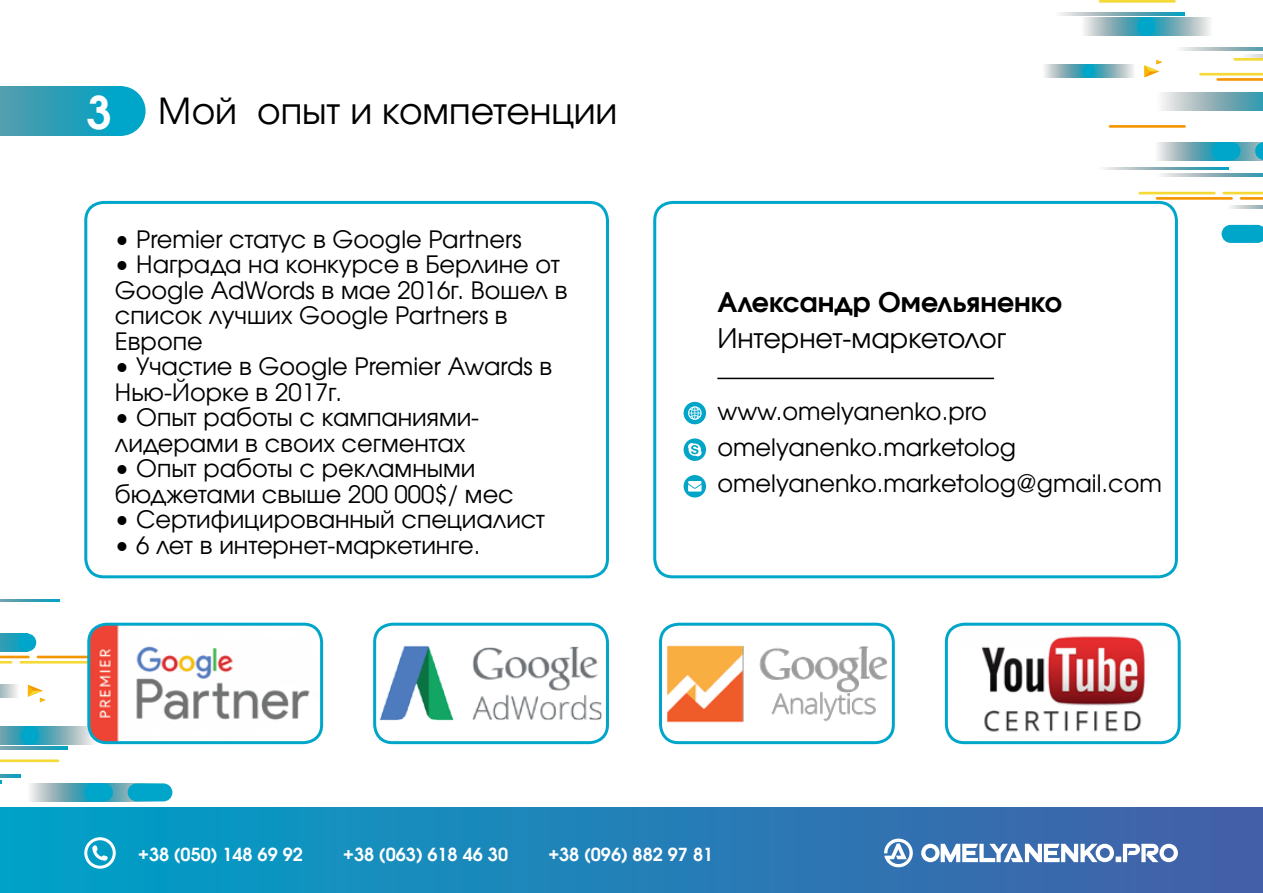
<style>
.page{position:relative;width:1263px;height:893px;background:#fff}
.page>*{position:absolute;margin:0;border:0;box-sizing:border-box;transform-origin:0 0}
.t1{font:36px "Evolventa";color:#000}
.t2{font:700 27px "Evolventa";color:#000}
.t3{font:27px "Evolventa";color:#000}
.t4{font:24px/25.5px "Evolventa";color:#000}
.t5{font:700 18px "Evolventa";color:#fff}
.s1{font-weight:700;font-size:45px;color:#fff}
</style>
<div class="page">
<svg style="left:0;top:656px;width:30px;height:8px"></svg>
<hr style="left:19px;top:661px;width:77px;height:3px;background:#f5d936">
<hr style="left:37px;top:656px;width:77px;height:2px;background:#f59600">
<img style="left:0;top:633px;width:24px;height:19px">
<div style="left:18px;top:633px;width:18px;height:19px;background:#00a6c9;border-radius:50%"></div>
<img style="left:30px;top:783px;width:104px;height:18px">
<div style="left:85px;top:783px;width:28px;height:18px;background:#00a6c9;border-radius:9px"></div>
<div style="left:128px;top:783px;width:44px;height:18px;background:#00a6c9;border-radius:9px"></div>
<img style="left:0;top:775px;width:20px;height:3px">
<svg style="left:28px;top:685px;width:18px;height:17px"></svg>
<img style="left:0;top:726px;width:94px;height:19px">
<div style="left:21px;top:726px;width:18px;height:19px;background:#00a6c9;border-radius:50%"></div>
<img style="left:0;top:746px;width:68px;height:3px">
<svg style="left:0;top:759px;width:59px;height:3px"></svg>
<img style="left:0;top:599px;width:59px;height:3px">
<div style="left:0;top:808px;width:1263px;height:85px;background:linear-gradient(to right,#00a3c8,#465ea7)"></div>
<img style="left:0;top:86px;width:116px;height:50px">
<div style="left:96px;top:86px;width:50px;height:50px;background:#00a6c9;border-radius:50%"></div>
<img style="left:1158px;top:142px;width:97px;height:18px">
<div style="left:1212px;top:142px;width:28px;height:18px;background:#00a6c9;border-radius:9px"></div>
<svg style="left:1255px;top:142px;width:8px;height:18px"></svg>
<svg style="left:1221px;top:225px;width:42px;height:18px"></svg>
<img style="left:1161px;top:173px;width:102px;height:3px">
<img style="left:1104px;top:167px;width:125px;height:3px">
<hr style="left:1138px;top:192px;width:77px;height:2px;background:#f5d936">
<hr style="left:1156px;top:197px;width:77px;height:3px;background:#f59600">
<svg style="left:1222px;top:192px;width:41px;height:8px"></svg>
<img style="left:1044px;top:65px;width:90px;height:13px">
<div style="left:1082px;top:65px;width:13px;height:13px;background:#00a6c9;border-radius:50%"></div>
<svg style="left:1144px;top:60px;width:18px;height:17px"></svg>
<img style="left:1084px;top:18px;width:126px;height:18px">
<div style="left:1137px;top:18px;width:18px;height:18px;background:#00a6c9;border-radius:50%"></div>
<img style="left:1060px;top:13px;width:124px;height:3px">
<svg style="left:1233px;top:58px;width:30px;height:3px"></svg>
<hr style="left:1099px;top:0;width:77px;height:3px;background:#f5d936">
<img style="left:1181px;top:48px;width:82px;height:2px">
<svg style="left:1199px;top:73px;width:64px;height:8px"></svg>
<hr style="left:1109px;top:125px;width:77px;height:3px;background:#f59600">
<img style="left:1162px;top:92px;width:101px;height:18px">
<svg style="left:921px;top:844px;width:257px;height:18px"></svg>
<svg style="left:884px;top:839px;width:29px;height:28px"></svg>
<svg style="left:92px;top:845px;width:16px;height:16px"></svg>
<div style="left:84px;top:837px;width:32px;height:32px;border:3px solid #fff;border-radius:50%"></div>
<img style="left:89px;top:624px;width:233px;height:119px">
<div style="left:84px;top:201px;width:525px;height:377px;border:3px solid #00a6c9;border-radius:18px"></div>
<div style="left:653px;top:201px;width:525px;height:377px;border:3px solid #00a6c9;border-radius:18px"></div>
<img style="left:660px;top:624px;width:233px;height:119px">
<div style="left:659px;top:623px;width:236px;height:121px;border:3px solid #00a6c9;border-radius:18px"></div>
<img style="left:375px;top:624px;width:232px;height:119px">
<div style="left:373px;top:623px;width:236px;height:121px;border:3px solid #00a6c9;border-radius:18px"></div>
<img style="left:946px;top:624px;width:231px;height:119px">
<div style="left:945px;top:623px;width:236px;height:121px;border:3px solid #00a6c9;border-radius:18px"></div>
<div style="left:87px;top:623px;width:236px;height:121px;border:3px solid #00a6c9;border-radius:18px"></div>
<hr style="left:717px;top:378px;width:277px;height:1px;background:#000">
<svg style="left:684px;top:438px;width:22px;height:23px"></svg>
<svg style="left:684px;top:402px;width:22px;height:22px"></svg>
<svg style="left:684px;top:475px;width:22px;height:22px"></svg>
<h1 class="t1" style="left:86px;top:89px;width:533px"><span class="s1">3</span> Мой опыт и компетенции</h1>
<p class="t4" style="left:115px;top:226px;width:408px">• Premier статус в Google Partners</p>
<p class="t4" style="left:115px;top:252px;width:454px">• Награда на конкурсе в Берлине от<br>Google AdWords в мае 2016г. Вошел в список лучших Google Partners в<br>Европе</p>
<p class="t4" style="left:115px;top:354px;width:439px">• Участие в Google Premier Awards в<br>Нью-Йорке в 2017г.</p>
<p class="t4" style="left:115px;top:405px;width:366px">• Опыт работы с кампаниями&shy;лидерами в своих сегментах</p>
<p class="t4" style="left:115px;top:455px;width:400px">• Опыт работы с рекламными бюджетами свыше 200 000$/ мес</p>
<p class="t4" style="left:115px;top:506px;width:432px">• Сертифицированный специалист</p>
<p class="t4" style="left:115px;top:532px;width:367px">• 6 лет в интернет-маркетинге.</p>
<p class="t2" style="left:717px;top:285px;width:346px">Александр Омельяненко</p>
<p class="t3" style="left:717px;top:322px;width:290px">Интернет-маркетолог</p>
<p class="t4" style="left:717px;top:393px;width:446px;line-height:36px">www.omelyanenko.pro omelyanenko.marketolog omelyanenko.marketolog@gmail.com</p>
<p class="t5" style="left:138px;top:843px;width:166px">+38 (050) 148 69 92</p>
<p class="t5" style="left:343px;top:843px;width:166px">+38 (063) 618 46 30</p>
<p class="t5" style="left:548px;top:843px;width:166px">+38 (096) 882 97 81</p>
</div>
